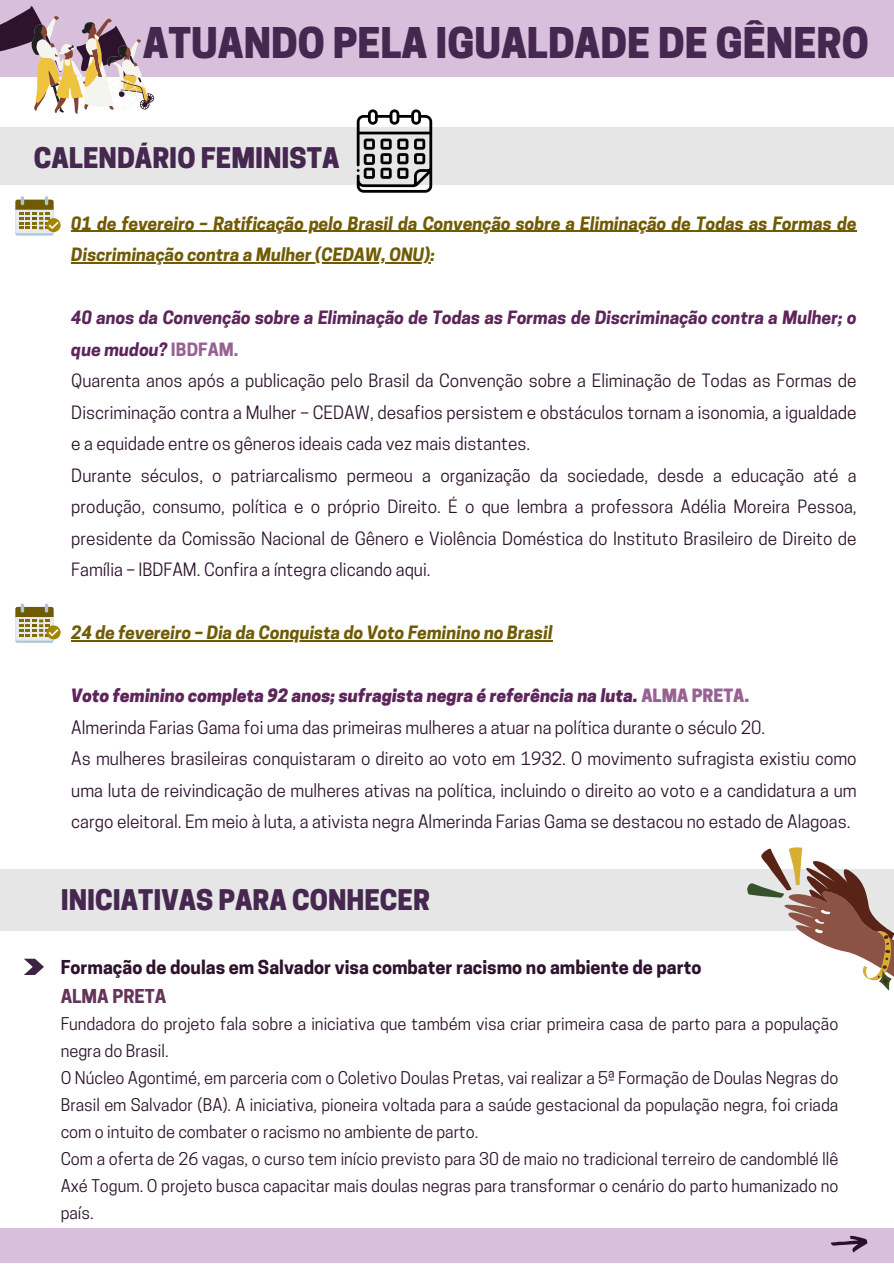
<style>
.page{position:relative;width:894px;height:1264px;background:#fff}
.page>*{position:absolute;margin:0;border:0;box-sizing:border-box;transform-origin:0 0}
.t1{font:800 39.75px "Cooper Hewitt";color:#462750}
.t2{font:800 26.7px "Cooper Hewitt";color:#462750}
.t3{font:700 18px "Cooper Hewitt";color:#2d132b}
.t4{font:700 18px "Cooper Hewitt";color:#663459}
.t5{font:17.25px/31.5px "Cooper Hewitt";color:#2d132b}
.t6{font:italic 700 17.25px/31.5px "Cooper Hewitt";color:#705b05}
.t7{font:16.5px/27px "Cooper Hewitt";color:#2d132b}
.s1{font-weight:700;font-style:italic;color:#5d255a}
.s2{font-weight:700;color:#966292}
.s3{font-weight:800;font-style:italic;color:#5d255a}
.s4{font-weight:800;color:#966292}
</style>
<div class="page">
<div style="left:0;top:1228px;width:893px;height:35px;background:#d8bfdb"></div>
<svg style="left:830px;top:1235px;width:37px;height:17px"></svg>
<div style="left:0;top:869px;width:893px;height:62px;background:#e6e6e6"></div>
<svg style="left:747px;top:847px;width:146px;height:144px"></svg>
<svg style="left:24px;top:958px;width:20px;height:17px"></svg>
<div style="left:15px;top:202px;width:39px;height:33px;background:#bdd3dc;border-radius:2px"></div>
<div style="left:15px;top:200px;width:39px;height:33px;background:#e6ecee;border-radius:2px"></div>
<svg style="left:47px;top:218px;width:13px;height:14px"></svg>
<svg style="left:15px;top:196px;width:45px;height:34px"></svg>
<hr style="left:71px;top:231px;width:785px;height:1px;background:#705b05">
<hr style="left:71px;top:262px;width:359px;height:1px;background:#705b05">
<hr style="left:71px;top:640px;width:481px;height:1px;background:#705b05">
<div style="left:0;top:0;width:893px;height:77px;background:#d8bfdb"></div>
<svg style="left:0;top:6px;width:154px;height:108px"></svg>
<div style="left:0;top:127px;width:893px;height:58px;background:#e6e6e6"></div>
<svg style="left:356px;top:109px;width:76px;height:84px"></svg>
<div style="left:15px;top:609px;width:39px;height:34px;background:linear-gradient(to right,#aac7d4,#aac7d4);border-radius:2px"></div>
<div style="left:15px;top:607px;width:39px;height:33px;background:#e6ecee;border-radius:2px"></div>
<div style="left:47px;top:625px;width:13px;height:14px;background:#a48502;border-radius:50%"></div>
<svg style="left:15px;top:603px;width:45px;height:34px"></svg>
<h1 class="t1" style="left:143px;top:28px;width:727px">ATUANDO PELA IGUALDADE DE GÊNERO</h1>
<h2 class="t2" style="left:34px;top:148px;width:307px">CALENDÁRIO FEMINISTA</h2>
<p class="t6" style="left:71px;top:209px;width:786px">01 de fevereiro – Ratificação pelo Brasil da Convenção sobre a Eliminação de Todas as Formas de<br>Discriminação contra a Mulher (CEDAW, ONU):</p>
<p class="t5" style="left:71px;top:304px;width:786px"><span class="s1">40 anos da Convenção sobre a Eliminação de Todas as Formas de Discriminação contra a Mulher; o que mudou?</span> <span class="s2">IBDFAM.<br></span>Quarenta anos após a publicação pelo Brasil da Convenção sobre a Eliminação de Todas as Formas de Discriminação contra a Mulher – CEDAW, desafios persistem e obstáculos tornam a isonomia, a igualdade e a equidade entre os gêneros ideais cada vez mais distantes.<br>Durante séculos, o patriarcalismo permeou a organização da sociedade, desde a educação até a produção, consumo, política e o próprio Direito. É o que lembra a professora Adélia Moreira Pessoa, presidente da Comissão Nacional de Gênero e Violência Doméstica do Instituto Brasileiro de Direito de Família – IBDFAM. Confira a íntegra clicando aqui.</p>
<p class="t6" style="left:71px;top:619px;width:482px">24 de fevereiro – Dia da Conquista do Voto Feminino no Brasil</p>
<p class="t5" style="left:71px;top:682px;width:786px"><span class="s3">Voto feminino completa 92 anos; sufragista negra é referência na luta.</span> <span class="s4">ALMA PRETA.<br></span>Almerinda Farias Gama foi uma das primeiras mulheres a atuar na política durante o século 20.<br>As mulheres brasileiras conquistaram o direito ao voto em 1932. O movimento sufragista existiu como uma luta de reivindicação de mulheres ativas na política, incluindo o direito ao voto e a candidatura a um cargo eleitoral. Em meio à luta, a ativista negra Almerinda Farias Gama se destacou no estado de Alagoas.</p>
<h2 class="t2" style="left:61px;top:890px;width:371px">INICIATIVAS PARA CONHECER</h2>
<p class="t3" style="left:61px;top:960px;width:642px">Formação de doulas em Salvador visa combater racismo no ambiente de parto</p>
<p class="t4" style="left:61px;top:989px;width:107px">ALMA PRETA</p>
<p class="t7" style="left:61px;top:1012px;width:779px">Fundadora do projeto fala sobre a iniciativa que também visa criar primeira casa de parto para a população negra do Brasil.<br>O Núcleo Agontimé, em parceria com o Coletivo Doulas Pretas, vai realizar a 5ª Formação de Doulas Negras do Brasil em Salvador (BA). A iniciativa, pioneira voltada para a saúde gestacional da população negra, foi criada com o intuito de combater o racismo no ambiente de parto.<br>Com a oferta de 26 vagas, o curso tem início previsto para 30 de maio no tradicional terreiro de candomblé Ilê Axé Togum. O projeto busca capacitar mais doulas negras para transformar o cenário do parto humanizado no país.</p>
</div>
